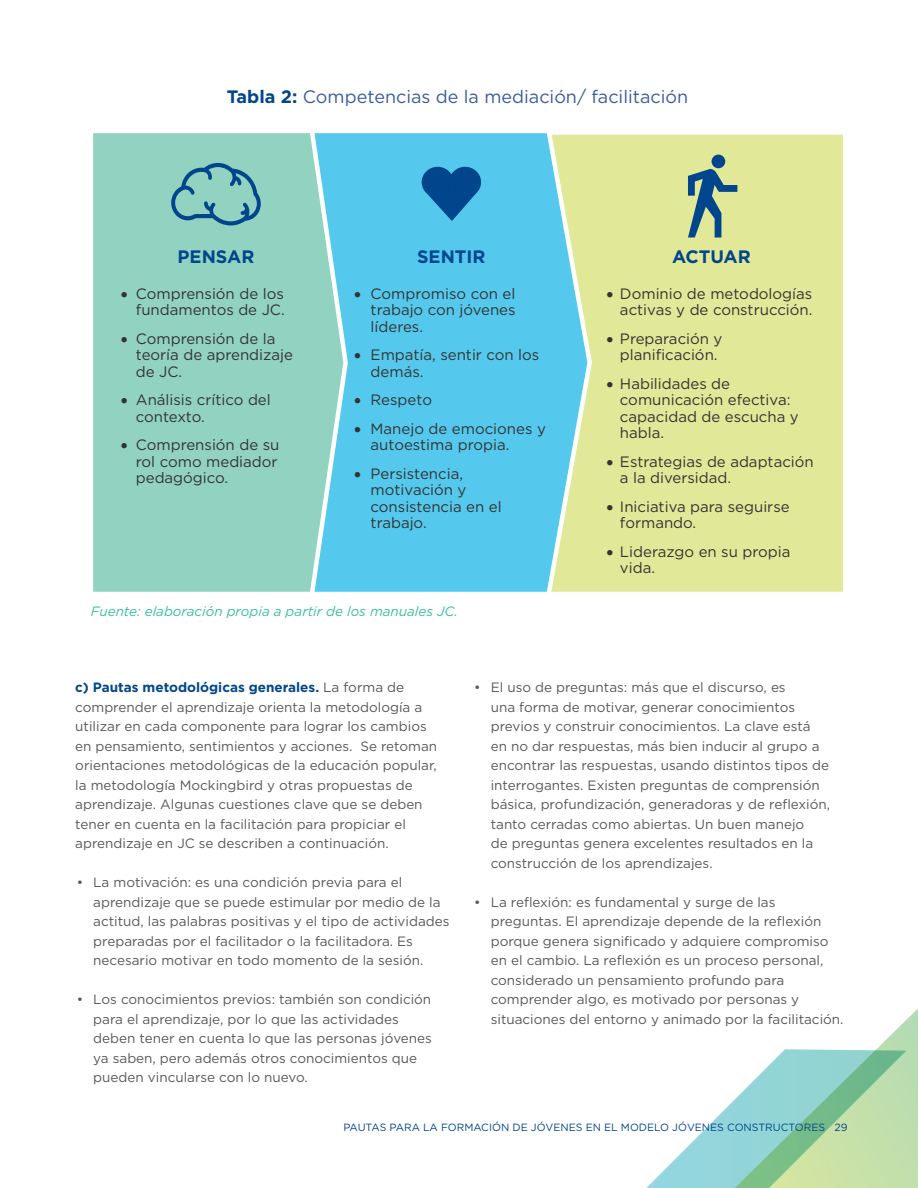
<style>
.page{position:relative;width:918px;height:1188px;background:#fff}
.page>*{position:absolute;margin:0;border:0;box-sizing:border-box;transform-origin:0 0}
.t1{font:18px "Gotham";color:#395d9c}
.t2{font:700 18px "Gotham";color:#01468c}
.t3{font:15px/16.5px "Gotham";color:#333}
.t4{font:13.5px/19.5px "Gotham";color:#57585a}
.t5{font:italic 13.5px "Gotham";color:#39bda2}
.t6{font:10.5px "Gotham";color:#01468c}
.s1{font-weight:700;color:#01468c}
</style>
<div class="page">
<svg style="left:877px;top:1008px;width:41px;height:180px"></svg>
<svg style="left:646px;top:1049px;width:260px;height:139px"></svg>
<div style="left:495px;top:133px;width:350px;height:460px;background:#e1e898;border:2px solid #fff"></div>
<svg style="left:350px;top:133px;width:244px;height:460px;background:#65cde5"></svg>
<svg style="left:422px;top:167px;width:59px;height:54px;background:#1e74ae"></svg>
<svg style="left:93px;top:133px;width:257px;height:459px;background:#8fd2c5"></svg>
<svg style="left:171px;top:163px;width:90px;height:63px;background:#71b2b5"></svg>
<svg style="left:688px;top:155px;width:49px;height:83px"></svg>
<p class="t1" style="left:227px;top:86px;width:463px"><span class="s1">Tabla 2:</span> Competencias de la mediación/ facilitación</p>
<p class="t2" style="left:178px;top:246px;width:78px">PENSAR</p>
<p class="t2" style="left:417px;top:246px;width:70px">SENTIR</p>
<p class="t2" style="left:672px;top:246px;width:80px">ACTUAR</p>
<p class="t3" style="left:121px;top:285px;width:165px;text-align:right">• Comprensión de los fundamentos de JC.</p>
<p class="t3" style="left:136px;top:330px;width:159px;text-indent:-15px">• Comprensión de la teoría de aprendizaje de JC.</p>
<p class="t3" style="left:136px;top:391px;width:136px;text-indent:-15px">• Análisis crítico del contexto.</p>
<p class="t3" style="left:136px;top:436px;width:145px;text-align:justify;text-indent:-15px">• Comprensión de su rol como mediador pedagógico.</p>
<p class="t3" style="left:606px;top:285px;width:207px;text-align:right">• Dominio de metodologías activas y de construcción.</p>
<p class="t3" style="left:606px;top:330px;width:117px;text-align:center">• Preparación y planificación.</p>
<p class="t3" style="left:620px;top:375px;width:180px;text-indent:-14px">• Habilidades de comunicación efectiva: capacidad de escucha y habla.</p>
<p class="t3" style="left:620px;top:453px;width:195px;text-indent:-14px">• Estrategias de adaptación a la diversidad.</p>
<p class="t3" style="left:620px;top:498px;width:171px;text-indent:-14px">• Iniciativa para seguirse formando.</p>
<p class="t3" style="left:620px;top:543px;width:172px;text-indent:-14px">• Liderazgo en su propia vida.</p>
<p class="t3" style="left:371px;top:285px;width:147px;text-align:justify;text-indent:-16px">• Compromiso con el trabajo con jóvenes líderes.</p>
<p class="t3" style="left:371px;top:346px;width:170px;text-indent:-16px">• Empatía, sentir con los demás.</p>
<p class="t3" style="left:354px;top:391px;width:79px">• Respeto</p>
<p class="t3" style="left:371px;top:420px;width:177px;text-indent:-16px">• Manejo de emociones y autoestima propia.</p>
<p class="t3" style="left:371px;top:465px;width:133px;text-indent:-16px">• Persistencia, motivación y consistencia en el trabajo.</p>
<p class="t5" style="left:91px;top:603px;width:369px">Fuente: elaboración propia a partir de los manuales JC.</p>
<p class="t4" style="left:75px;top:678px;width:363px"><span class="s1">c) Pautas metodológicas generales.</span> La forma de comprender el aprendizaje orienta la metodología a utilizar en cada componente para lograr los cambios en pensamiento, sentimientos y acciones. Se retoman orientaciones metodológicas de la educación popular, la metodología Mockingbird y otras propuestas de aprendizaje. Algunas cuestiones clave que se deben tener en cuenta en la facilitación para propiciar el aprendizaje en JC se describen a continuación.</p>
<p class="t4" style="left:93px;top:873px;width:358px;text-indent:-16px">• La motivación: es una condición previa para el aprendizaje que se puede estimular por medio de la actitud, las palabras positivas y el tipo de actividades preparadas por el facilitador o la facilitadora. Es necesario motivar en todo momento de la sesión.</p>
<p class="t4" style="left:93px;top:990px;width:340px;text-indent:-16px">• Los conocimientos previos: también son condición para el aprendizaje, por lo que las actividades deben tener en cuenta lo que las personas jóvenes ya saben, pero además otros conocimientos que pueden vincularse con lo nuevo.</p>
<p class="t4" style="left:491px;top:678px;width:341px;text-indent:-16px">• El uso de preguntas: más que el discurso, es<br>una forma de motivar, generar conocimientos previos y construir conocimientos. La clave está en no dar respuestas, más bien inducir al grupo a encontrar las respuestas, usando distintos tipos de interrogantes. Existen preguntas de comprensión básica, profundización, generadoras y de reflexión, tanto cerradas como abiertas. Un buen manejo<br>de preguntas genera excelentes resultados en la construcción de los aprendizajes.</p>
<p class="t4" style="left:491px;top:892px;width:354px;text-indent:-16px">• La reflexión: es fundamental y surge de las preguntas. El aprendizaje depende de la reflexión porque genera significado y adquiere compromiso en el cambio. La reflexión es un proceso personal, considerado un pensamiento profundo para comprender algo, es motivado por personas y situaciones del entorno y animado por la facilitación.</p>
<p class="t6" style="left:343px;top:1121px;width:506px">PAUTAS PARA LA FORMACIÓN DE JÓVENES EN EL MODELO JÓVENES CONSTRUCTORES 29</p>
</div>
